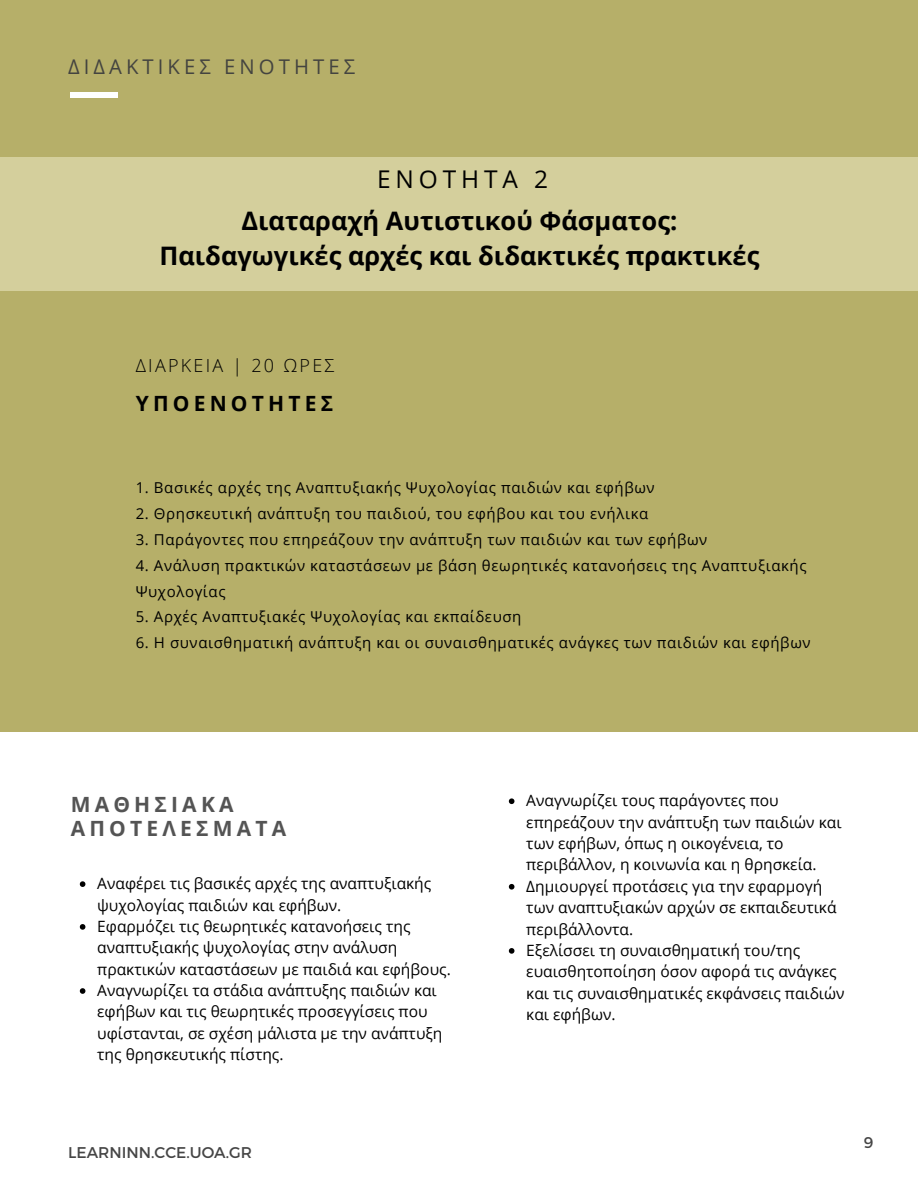
<style>
.page{position:relative;width:918px;height:1188px;background:#fff}
.page>*{position:absolute;margin:0;border:0;box-sizing:border-box;transform-origin:0 0}
.t1{font:700 25.5px/34.8px "Open Sans";color:#000;text-align:center}
.t2{font:24.45px "Open Sans";letter-spacing:.2em;color:#000}
.t3{font:700 21px/23.7px "Open Sans";letter-spacing:.2em;color:#545454}
.t4{font:700 21px "Open Sans";letter-spacing:.2em;color:#000}
.t5{font:20.25px "Open Sans";letter-spacing:.2em;color:#444440}
.t6{font:300 18px "Open Sans";letter-spacing:.125em;color:#000}
.t7{font:15.6px/21.3px "Open Sans";color:#000}
.t8{font:15.6px "Montserrat";color:#454545}
.t9{font:15px/25.8px "Open Sans";letter-spacing:.04em;color:#000}
</style>
<div class="page">
<div style="left:0;top:0;width:918px;height:732px;background:#b6af69"></div>
<div style="left:70px;top:92px;width:48px;height:5px;background:#fff"></div>
<svg style="left:80px;top:881px;width:5px;height:6px"></svg>
<svg style="left:80px;top:924px;width:5px;height:6px"></svg>
<svg style="left:80px;top:988px;width:5px;height:6px"></svg>
<svg style="left:509px;top:798px;width:5px;height:6px"></svg>
<svg style="left:509px;top:884px;width:5px;height:6px"></svg>
<svg style="left:509px;top:948px;width:5px;height:6px"></svg>
<div style="left:0;top:157px;width:918px;height:134px;background:#d4cf9c"></div>
<p class="t5" style="left:68px;top:53px;width:288px">ΔΙΔΑΚΤΙΚΕΣ ΕΝΟΤΗΤΕΣ</p>
<h2 class="t2" style="left:377px;top:162px;width:172px">ΕΝΟΤΗΤΑ 2</h2>
<h1 class="t1" style="left:159px;top:203px;width:602px">Διαταραχή Αυτιστικού Φάσματος:<br>Παιδαγωγικές αρχές και διδακτικές πρακτικές</h1>
<p class="t6" style="left:136px;top:353px;width:200px">ΔΙΑΡΚΕΙΑ | 20 ΩΡΕΣ</p>
<h3 class="t4" style="left:136px;top:388px;width:199px">ΥΠΟΕΝΟΤΗΤΕΣ</h3>
<p class="t9" style="left:136px;top:474px;width:520px">1. Βασικές αρχές της Αναπτυξιακής Ψυχολογίας παιδιών και εφήβων</p>
<p class="t9" style="left:136px;top:500px;width:514px">2. Θρησκευτική ανάπτυξη του παιδιού, του εφήβου και του ενήλικα</p>
<p class="t9" style="left:136px;top:526px;width:573px">3. Παράγοντες που επηρεάζουν την ανάπτυξη των παιδιών και των εφήβων</p>
<p class="t9" style="left:136px;top:552px;width:672px">4. Ανάλυση πρακτικών καταστάσεων με βάση θεωρητικές κατανοήσεις της Αναπτυξιακής<br>Ψυχολογίας</p>
<p class="t9" style="left:136px;top:604px;width:387px">5. Αρχές Αναπτυξιακές Ψυχολογίας και εκπαίδευση</p>
<p class="t9" style="left:136px;top:630px;width:676px">6. Η συναισθηματική ανάπτυξη και οι συναισθηματικές ανάγκες των παιδιών και εφήβων</p>
<h3 class="t3" style="left:71px;top:792px;width:217px">ΜΑΘΗΣΙΑΚΑ<br>ΑΠΟΤΕΛΕΣΜΑΤΑ</h3>
<p class="t7" style="left:526px;top:790px;width:320px">Αναγνωρίζει τους παράγοντες που επηρεάζουν την ανάπτυξη των παιδιών και των εφήβων, όπως η οικογένεια, το περιβάλλον, η κοινωνία και η θρησκεία.<br>Δημιουργεί προτάσεις για την εφαρμογή των αναπτυξιακών αρχών σε εκπαιδευτικά περιβάλλοντα.<br>Εξελίσσει τη συναισθηματική του/της ευαισθητοποίηση όσον αφορά τις ανάγκες και τις συναισθηματικές εκφάνσεις παιδιών και εφήβων.</p>
<p class="t7" style="left:97px;top:872px;width:355px">Αναφέρει τις βασικές αρχές της αναπτυξιακής ψυχολογίας παιδιών και εφήβων.<br>Εφαρμόζει τις θεωρητικές κατανοήσεις της αναπτυξιακής ψυχολογίας στην ανάλυση πρακτικών καταστάσεων με παιδιά και εφήβους.<br>Αναγνωρίζει τα στάδια ανάπτυξης παιδιών και εφήβων και τις θεωρητικές προσεγγίσεις που υφίστανται, σε σχέση μάλιστα με την ανάπτυξη της θρησκευτικής πίστης.</p>
<p class="t8" style="left:68px;top:1142px;width:185px">LEARNINN.CCE.UOA.GR</p>
<p class="t8" style="left:864px;top:1133px;width:11px">9</p>
</div>
